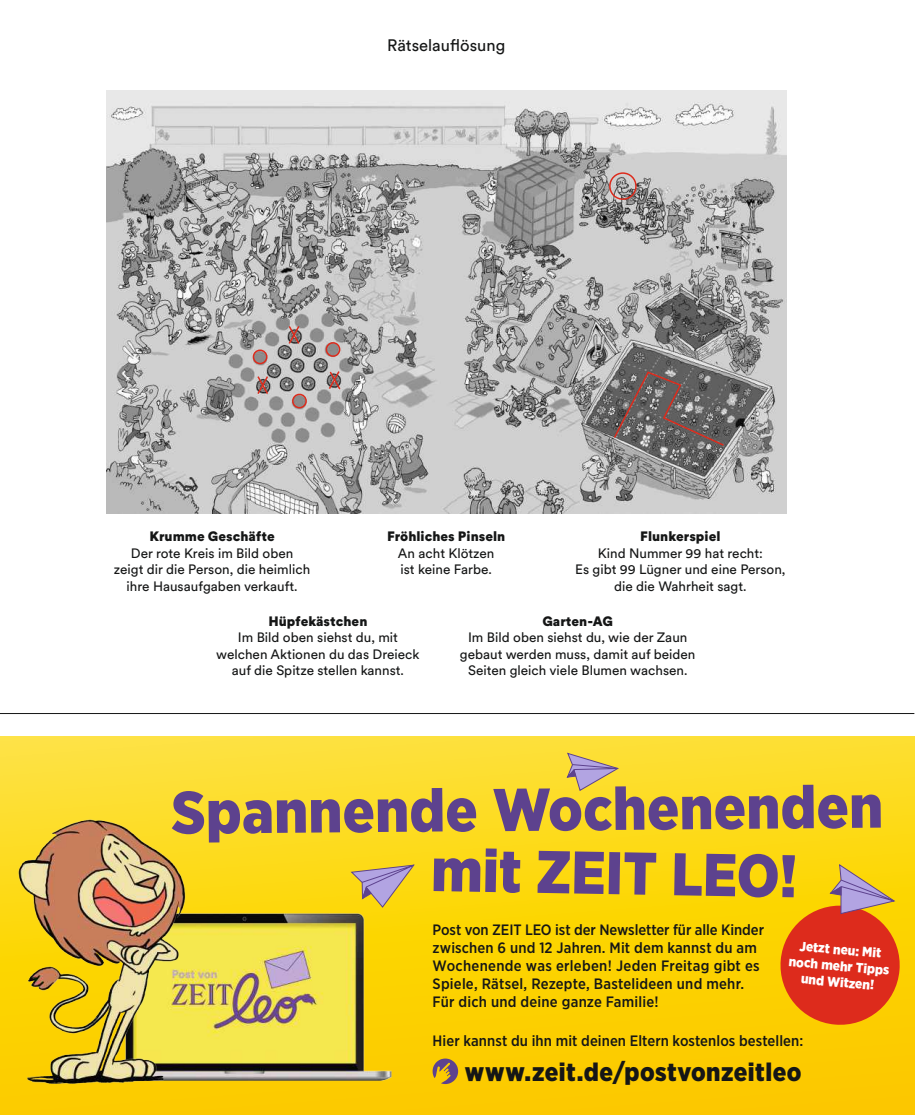
<style>
.page{position:relative;width:915px;height:1115px;background:#fff}
.page>*{position:absolute;margin:0;border:0;box-sizing:border-box;transform-origin:0 0}
.t1{font:900 60px "Gotham Narrow";color:#5d428e}
.t2{font:900 25.5px "Gotham Narrow";letter-spacing:.015em;color:#151616}
.t3{font:16.5px "Circular XX";color:#151616}
.t4{font:500 15px/18px "Gotham Narrow";letter-spacing:.01em;color:#151616}
.t5{font:13.5px/16.5px "Circular XX";color:#151616;text-align:center}
.t6{font:900 13.5px "Circular XX";color:#151616}
.t7{font:900 13.5px/16.2px "Gotham Narrow";color:#fff;text-align:center}
</style>
<div class="page">
<img style="left:106px;top:90px;width:680px;height:423px">
<hr style="left:0;top:713px;width:914px;height:1px;background:#151616">
<div style="left:609px;top:172px;width:27px;height:28px;border:2px solid #dd2b1c;border-radius:50%"></div>
<div style="left:252px;top:349px;width:15px;height:15px;border:2px solid #dd2b1c;border-radius:50%"></div>
<div style="left:325px;top:342px;width:15px;height:15px;border:2px solid #dd2b1c;border-radius:50%"></div>
<div style="left:292px;top:393px;width:15px;height:15px;border:2px solid #dd2b1c;border-radius:50%"></div>
<svg style="left:287px;top:324px;width:14px;height:21px"></svg>
<svg style="left:256px;top:374px;width:13px;height:21px"></svg>
<svg style="left:327px;top:369px;width:15px;height:22px"></svg>
<svg style="left:612px;top:370px;width:113px;height:77px;background:#6d6766"></svg>
<svg style="left:0;top:736px;width:914px;height:378px;background:#fcd614"></svg>
<svg style="left:432px;top:1058px;width:26px;height:25px"></svg>
<img style="left:82px;top:900px;width:333px;height:198px">
<img style="left:9px;top:813px;width:184px;height:279px">
<svg style="left:777px;top:863px;width:127px;height:164px;background:#e5751e"></svg>
<svg style="left:565px;top:752px;width:64px;height:39px;background:#d7be69"></svg>
<svg style="left:350px;top:860px;width:75px;height:47px;background:#d9bc57"></svg>
<p class="t3" style="left:387px;top:34px;width:120px">Rätselauflösung</p>
<p class="t6" style="left:149px;top:526px;width:127px">Krumme Geschäfte</p>
<p class="t5" style="left:114px;top:544px;width:198px">Der rote Kreis im Bild oben<br>zeigt dir die Person, die heimlich ihre Hausaufgaben verkauft.</p>
<p class="t6" style="left:387px;top:526px;width:120px">Fröhliches Pinseln</p>
<p class="t5" style="left:398px;top:544px;width:98px;text-align:left">An acht Klötzen ist keine Farbe.</p>
<p class="t6" style="left:640px;top:526px;width:82px">Flunkerspiel</p>
<p class="t5" style="left:575px;top:544px;width:212px">Kind Nummer 99 hat recht:<br>Es gibt 99 Lügner und eine Person, die die Wahrheit sagt.</p>
<p class="t6" style="left:268px;top:611px;width:101px">Hüpfekästchen</p>
<p class="t5" style="left:216px;top:628px;width:205px">Im Bild oben siehst du, mit welchen Aktionen du das Dreieck auf die Spitze stellen kannst.</p>
<p class="t6" style="left:542px;top:611px;width:72px">Garten-AG</p>
<p class="t5" style="left:460px;top:628px;width:237px">Im Bild oben siehst du, wie der Zaun gebaut werden muss, damit auf beiden<br>Seiten gleich viele Blumen wachsen.</p>
<h1 class="t1" style="left:171px;top:775px;width:712px;rotate:-1deg">Spannende Wochenenden</h1>
<h1 class="t1" style="left:432px;top:829px;width:367px;rotate:1deg">mit ZEIT LEO!</h1>
<p class="t4" style="left:432px;top:919px;width:333px">Post von ZEIT LEO ist der Newsletter für alle Kinder zwischen 6 und 12 Jahren. Mit dem kannst du am Wochenende was erleben! Jeden Freitag gibt es Spiele, Rätsel, Rezepte, Bastelideen und mehr.<br>Für dich und deine ganze Familie!</p>
<p class="t4" style="left:432px;top:1031px;width:372px">Hier kannst du ihn mit deinen Eltern kostenlos bestellen:</p>
<h2 class="t2" style="left:465px;top:1054px;width:338px">www.zeit.de/postvonzeitleo</h2>
<p class="t7" style="left:790px;top:936px;width:102px;rotate:5deg">Jetzt neu: Mit noch mehr Tipps und Witzen!</p>
</div>
